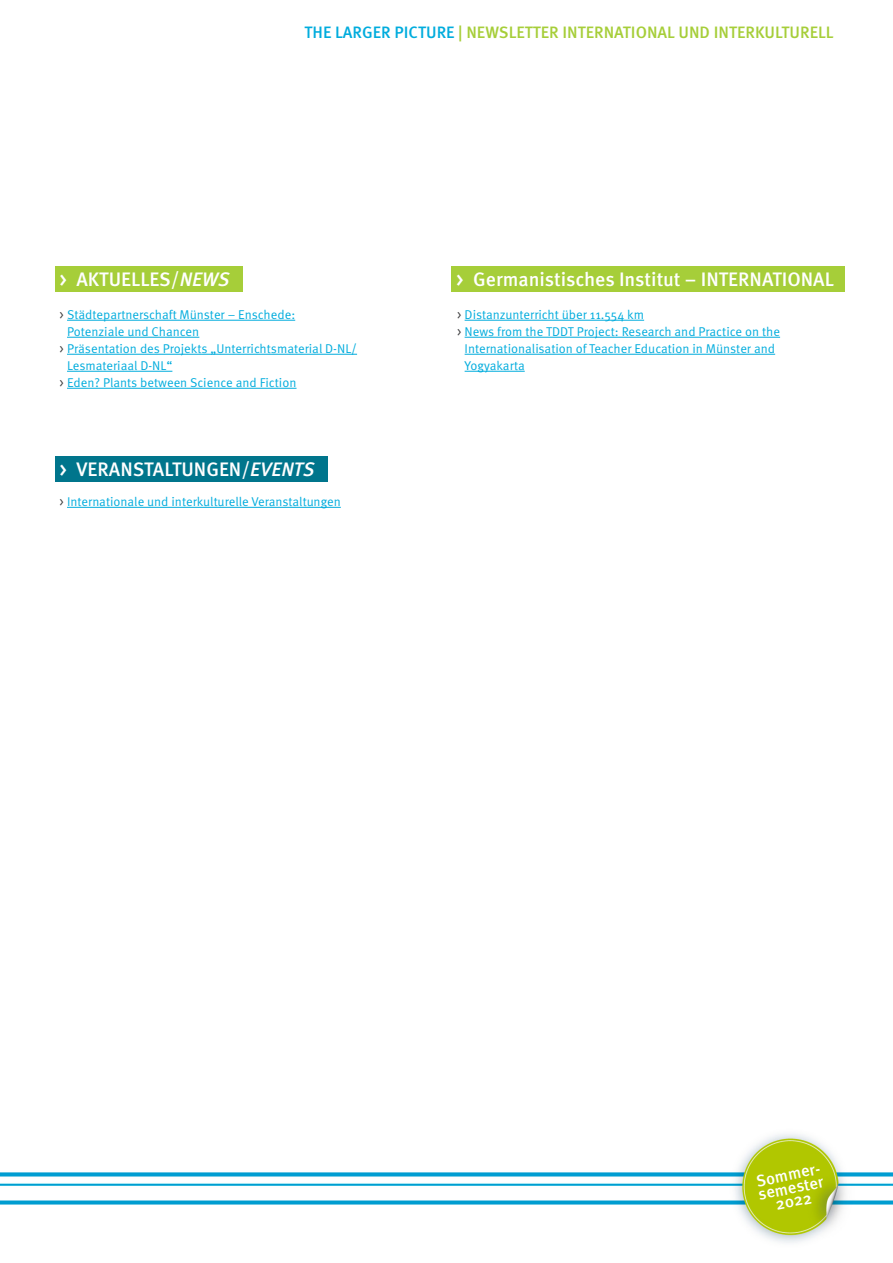
<style>
.page{position:relative;width:893px;height:1263px;background:#fff}
.page>*{position:absolute;margin:0;border:0;box-sizing:border-box;transform-origin:0 0}
.t1{font:500 19.5px "Meta OT";color:#fff}
.t2{font:500 16.5px "Meta OT";color:#a6ce39}
.t3{font:500 16.5px/13.5px "Meta OT";color:#fff;text-align:center}
.t4{font:12.75px "Meta OT";color:#00acdd}
.s1{color:#00acdd}
.s2{font-style:italic}
.s3{color:#3e3e3f}
</style>
<div class="page">
<img style="left:0;top:266px;width:893px;height:977px">
<div style="left:55px;top:266px;width:187px;height:25px;background:#a6ce39"></div>
<div style="left:451px;top:266px;width:394px;height:25px;background:#a6ce39"></div>
<div style="left:55px;top:456px;width:272px;height:26px;background:#00758c"></div>
<hr style="left:67px;top:320px;width:228px;height:1px;background:#00acdd">
<hr style="left:67px;top:337px;width:132px;height:1px;background:#00acdd">
<hr style="left:67px;top:354px;width:290px;height:1px;background:#00acdd">
<hr style="left:67px;top:371px;width:105px;height:1px;background:#00acdd">
<hr style="left:67px;top:388px;width:230px;height:1px;background:#00acdd">
<hr style="left:465px;top:320px;width:179px;height:1px;background:#00acdd">
<hr style="left:465px;top:337px;width:315px;height:1px;background:#00acdd">
<hr style="left:465px;top:354px;width:310px;height:1px;background:#00acdd">
<hr style="left:465px;top:371px;width:60px;height:1px;background:#00acdd">
<hr style="left:67px;top:507px;width:274px;height:1px;background:#00acdd">
<p class="t2" style="left:305px;top:22px;width:531px"><span class="s1">THE LARGER PICTURE</span> | NEWSLETTER INTERNATIONAL UND INTERKULTURELL</p>
<p class="t1" style="left:60px;top:267px;width:172px">&gt; AKTUELLES/<span class="s2">NEWS</span></p>
<p class="t1" style="left:456px;top:267px;width:379px">&gt; Germanistisches Institut – INTERNATIONAL</p>
<p class="t4" style="left:60px;top:307px;width:237px"><span class="s3">&gt;</span> Städtepartnerschaft Münster – Enschede:</p>
<p class="t4" style="left:67px;top:324px;width:134px">Potenziale und Chancen</p>
<p class="t4" style="left:60px;top:341px;width:299px"><span class="s3">&gt;</span> Präsentation des Projekts „Unterrichtsmaterial D-NL/</p>
<p class="t4" style="left:67px;top:358px;width:107px">Lesmateriaal D-NL“</p>
<p class="t4" style="left:60px;top:375px;width:238px"><span class="s3">&gt;</span> Eden? Plants between Science and Fiction</p>
<p class="t4" style="left:457px;top:307px;width:189px"><span class="s3">&gt;</span> Distanzunterricht über 11.554 km</p>
<p class="t4" style="left:457px;top:324px;width:324px"><span class="s3">&gt;</span> News from the TDDT Project: Research and Practice on the</p>
<p class="t4" style="left:465px;top:341px;width:312px">Internationalisation of Teacher Education in Münster and</p>
<p class="t4" style="left:465px;top:358px;width:62px">Yogyakarta</p>
<p class="t1" style="left:60px;top:457px;width:257px">&gt; VERANSTALTUNGEN/<span class="s2">EVENTS</span></p>
<p class="t4" style="left:60px;top:494px;width:283px"><span class="s3">&gt;</span> Internationale und interkulturelle Veranstaltungen</p>
<p class="t3" style="left:755px;top:1174px;width:70px;rotate:-11deg">Sommer&shy;semester<br>2022</p>
</div>
